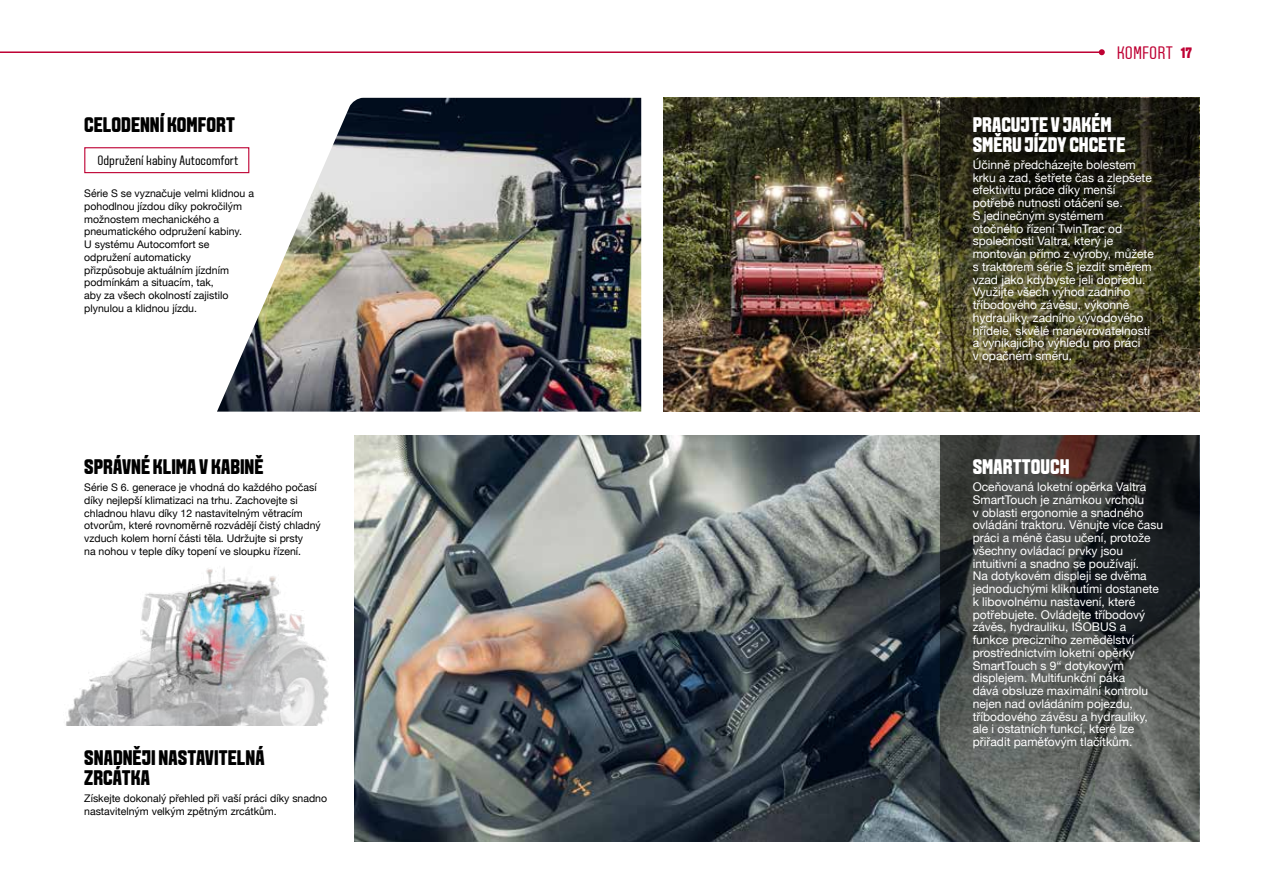
<style>
.page{position:relative;width:1263px;height:893px;background:#fff}
.page>*{position:absolute;margin:0;border:0;box-sizing:border-box;transform-origin:0 0}
.t1{font:700 21px/19.5px "VALTRA Aveny T 2020 Extra";color:#000}
.t2{font:700 21px/19.5px "VALTRA Aveny T 2020 Extra";color:#fff}
.t3{font:18px "VALTRA Aveny T 2020 Regular";color:#be0033}
.t4{font:700 15px "VALTRA Aveny T 2020 Extra";color:#be0033}
.t5{font:13.5px "VALTRA Aveny T 2020 Regular";color:#000}
.t6{font:12px/12.8px "Helvetica Neue";color:#fff}
.t7{font:10.5px/12.8px "Helvetica Neue";color:#000}
</style>
<div class="page">
<img style="left:354px;top:435px;width:587px;height:407px">
<img style="left:663px;top:98px;width:278px;height:314px">
<img style="left:65px;top:567px;width:263px;height:159px">
<img style="left:217px;top:98px;width:424px;height:314px">
<svg style="left:941px;top:435px;width:258px;height:407px;background:#464a49"></svg>
<svg style="left:941px;top:98px;width:258px;height:314px;background:#393620"></svg>
<div style="left:84px;top:147px;width:165px;height:26px;border:1px solid #be0033"></div>
<hr style="left:0;top:51px;width:1102px;height:2px;background:#be0033">
<svg style="left:1099px;top:49px;width:6px;height:6px"></svg>
<h1 class="t1" style="left:84px;top:115px;width:152px">CELODENNÍ KOMFORT</h1>
<p class="t5" style="left:97px;top:152px;width:142px">Odpružení kabiny Autocomfort</p>
<p class="t7" style="left:84px;top:187px;width:171px">Série S se vyznačuje velmi klidnou a pohodlnou jízdou díky pokročilým možnostem mechanického a pneumatického odpružení kabiny.<br>U systému Autocomfort se odpružení automaticky přizpůsobuje aktuálním jízdním podmínkám a situacím, tak,<br>aby za všech okolností zajistilo plynulou a klidnou jízdu.</p>
<h1 class="t1" style="left:84px;top:457px;width:181px">SPRÁVNÉ KLIMA V KABINĚ</h1>
<p class="t7" style="left:84px;top:482px;width:238px">Série S 6. generace je vhodná do každého počasí díky nejlepší klimatizaci na trhu. Zachovejte si chladnou hlavu díky 12 nastavitelným větracím otvorům, které rovnoměrně rozvádějí čistý chladný vzduch kolem horní části těla. Udržujte si prsty<br>na nohou v teple díky topení ve sloupku řízení.</p>
<h1 class="t1" style="left:84px;top:748px;width:182px">SNADNĚJI NASTAVITELNÁ<br>ZRCÁTKA</h1>
<p class="t7" style="left:84px;top:792px;width:244px">Získejte dokonalý přehled při vaší práci díky snadno nastavitelným velkým zpětným zrcátkům.</p>
<h2 class="t3" style="left:1117px;top:41px;width:58px">KOMFORT</h2>
<p class="t4" style="left:1181px;top:43px;width:13px">17</p>
<h1 class="t2" style="left:973px;top:115px;width:154px">PRACUJTE V JAKÉM<br>SMĚRU JÍZDY CHCETE</h1>
<p class="t6" style="left:973px;top:159px;width:183px">Účinně předcházejte bolestem krku a zad, šetřete čas a zlepšete efektivitu práce díky menší potřebě nutnosti otáčení se.<br>S jedinečným systémem otočného řízení TwinTrac od společnosti Valtra, který je montován přímo z výroby, můžete s traktorem série S jezdit směrem vzad jako kdybyste jeli dopředu.<br>Využijte všech výhod zadního tříbodového závěsu, výkonné hydrauliky, zadního vývodového hřídele, skvělé manévrovatelnosti a vynikajícího výhledu pro práci<br>v opačném směru.</p>
<h1 class="t2" style="left:973px;top:457px;width:99px">SMARTTOUCH</h1>
<p class="t6" style="left:973px;top:481px;width:192px">Oceňovaná loketní opěrka Valtra<br>SmartTouch je známkou vrcholu<br>v oblasti ergonomie a snadného ovládání traktoru. Věnujte více času práci a méně času učení, protože všechny ovládací prvky jsou intuitivní a snadno se používají.<br>Na dotykovém displeji se dvěma jednoduchými kliknutími dostanete k libovolnému nastavení, které potřebujete. Ovládejte tříbodový závěs, hydrauliku, ISOBUS a funkce precizního zemědělství prostřednictvím loketní opěrky<br>SmartTouch s 9“ dotykovým displejem. Multifunkční páka<br>dává obsluze maximální kontrolu nejen nad ovládáním pojezdu, tříbodového závěsu a hydrauliky, ale i ostatních funkcí, které lze přiřadit paměťovým tlačítkům.</p>
</div>
